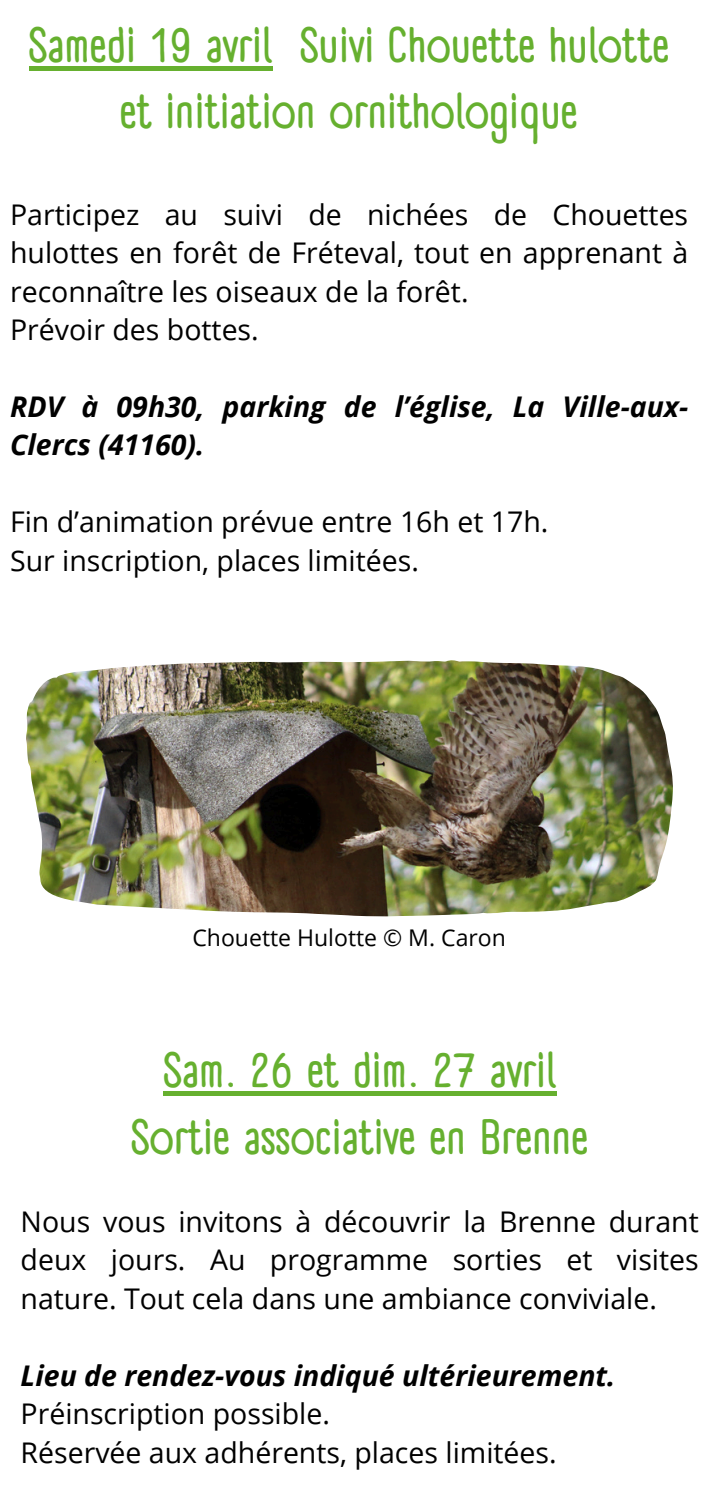
<style>
.page{position:relative;width:709px;height:1489px;background:#fff}
.page>*{position:absolute;margin:0;border:0;box-sizing:border-box;transform-origin:0 0}
.t1{font:700 48.5px/66.2px "A Day Without Sun Text";color:#66b02f;text-align:center}
.t2{font:28.5px/38.5px "Open Sans";color:#000}
.t3{font:italic 700 28.5px/38.5px "Open Sans";color:#000}
.t4{font:23px "Open Sans";color:#000}
.s1{font-weight:700;font-style:italic}
</style>
<div class="page">
<img style="left:26px;top:660px;width:646px;height:256px">
<hr style="left:29px;top:67px;width:243px;height:4px;background:#66b02f">
<hr style="left:163px;top:1092px;width:393px;height:4px;background:#66b02f">
<h3 class="t1" style="left:29px;top:13px;width:642px">Samedi 19 avril Suivi Chouette hulotte et initiation ornithologique</h3>
<h2 class="t2" style="left:10px;top:194px;width:679px">Participez au suivi de nichées de Chouettes hulottes en forêt de Fréteval, tout en apprenant à reconnaître les oiseaux de la forêt.<br>Prévoir des bottes.</h2>
<h3 class="t3" style="left:10px;top:386px;width:679px">RDV à 09h30, parking de l’église, La Ville-aux-<br>Clercs (41160).</h3>
<p class="t2" style="left:10px;top:502px;width:540px">Fin d’animation prévue entre 16h et 17h.<br>Sur inscription, places limitées.</p>
<h1 class="t4" style="left:192px;top:922px;width:315px">Chouette Hulotte © M. Caron</h1>
<h3 class="t1" style="left:131px;top:1038px;width:459px">Sam. 26 et dim. 27 avril<br>Sortie associative en Brenne</h3>
<h3 class="t2" style="left:21px;top:1201px;width:679px;text-align:justify">Nous vous invitons à découvrir la Brenne durant deux jours. Au programme sorties et visites nature. Tout cela dans une ambiance conviviale.</h3>
<p class="t2" style="left:21px;top:1355px;width:596px"><span class="s1">Lieu de rendez-vous indiqué ultérieurement.<br></span>Préinscription possible.<br>Réservée aux adhérents, places limitées.</p>
</div>
